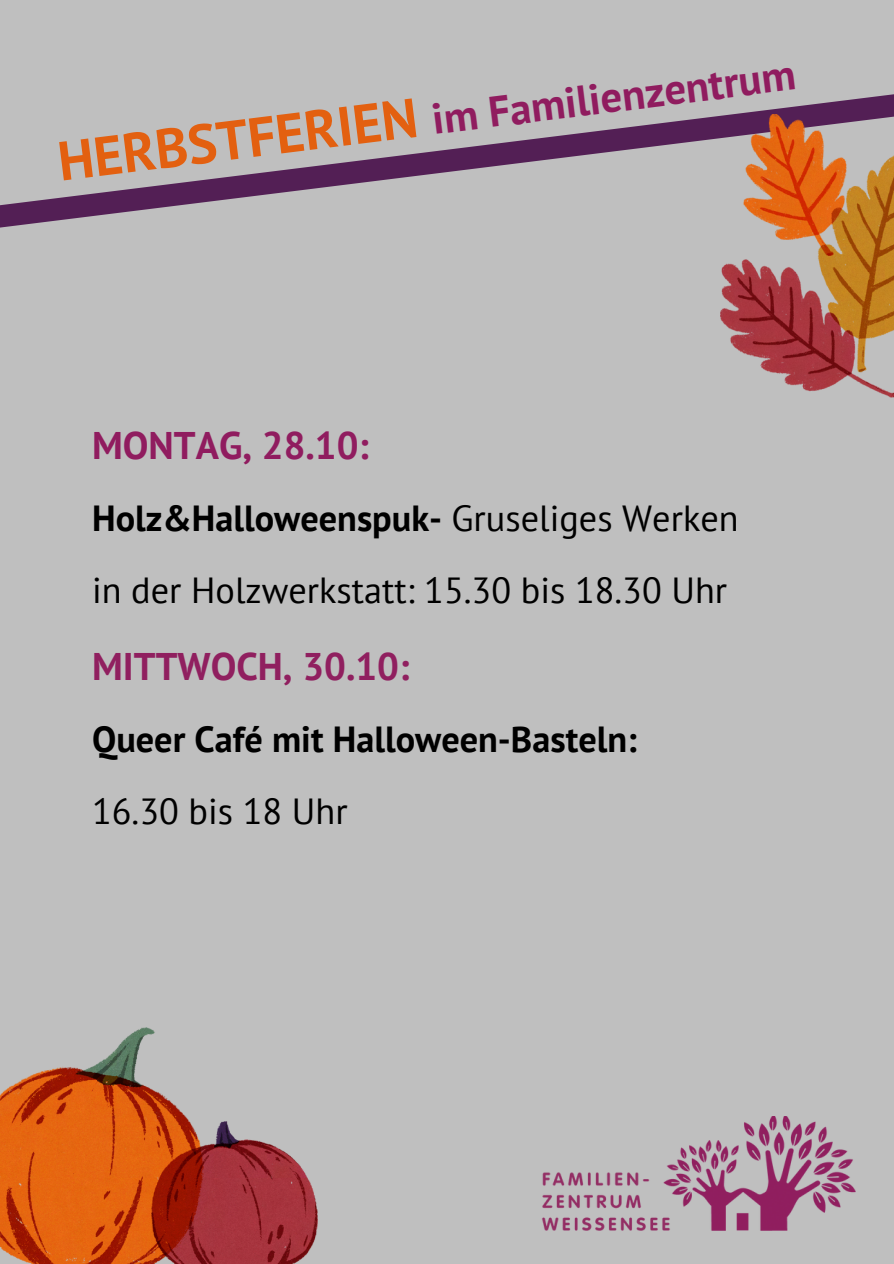
<style>
.page{position:relative;width:894px;height:1264px;background:#fff}
.page>*{position:absolute;margin:0;border:0;box-sizing:border-box;transform-origin:0 0}
.t1{font:700 55.05px "PT Sans";color:#e36010}
.t2{font:700 42.6px "PT Sans";color:#901c5f}
.t3{font:700 38.4px "PT Sans";color:#901f5f}
.t4{font:700 38.4px "PT Sans";color:#901c5f}
.t5{font:700 36.15px "PT Sans";color:#000}
.t6{font:36.15px "PT Sans";color:#000}
.s1{font-weight:400}
</style>
<div class="page">
<div style="left:0;top:0;width:893px;height:1263px;background:#bfbfbf"></div>
<img style="left:542px;top:1116px;width:313px;height:114px">
<svg style="left:0;top:94px;width:893px;height:304px"></svg>
<img style="left:0;top:1027px;width:317px;height:236px">
<img style="left:720px;top:115px;width:173px;height:282px">
<h1 class="t1" style="left:54px;top:125px;width:363px;rotate:-7deg">HERBSTFERIEN</h1>
<h2 class="t2" style="left:429px;top:91px;width:367px;rotate:-7deg">im Familienzentrum</h2>
<p class="t4" style="left:92px;top:419px;width:278px">MONTAG, 28.10:</p>
<p class="t5" style="left:92px;top:494px;width:648px">Holz&amp;Halloweenspuk- <span class="s1">Gruseliges Werken</span></p>
<p class="t6" style="left:92px;top:566px;width:636px">in der Holzwerkstatt: 15.30 bis 18.30 Uhr</p>
<p class="t3" style="left:92px;top:640px;width:319px">MITTWOCH, 30.10:</p>
<p class="t5" style="left:92px;top:715px;width:546px">Queer Café mit Halloween-Basteln:</p>
<p class="t6" style="left:92px;top:787px;width:257px">16.30 bis 18 Uhr</p>
</div>
